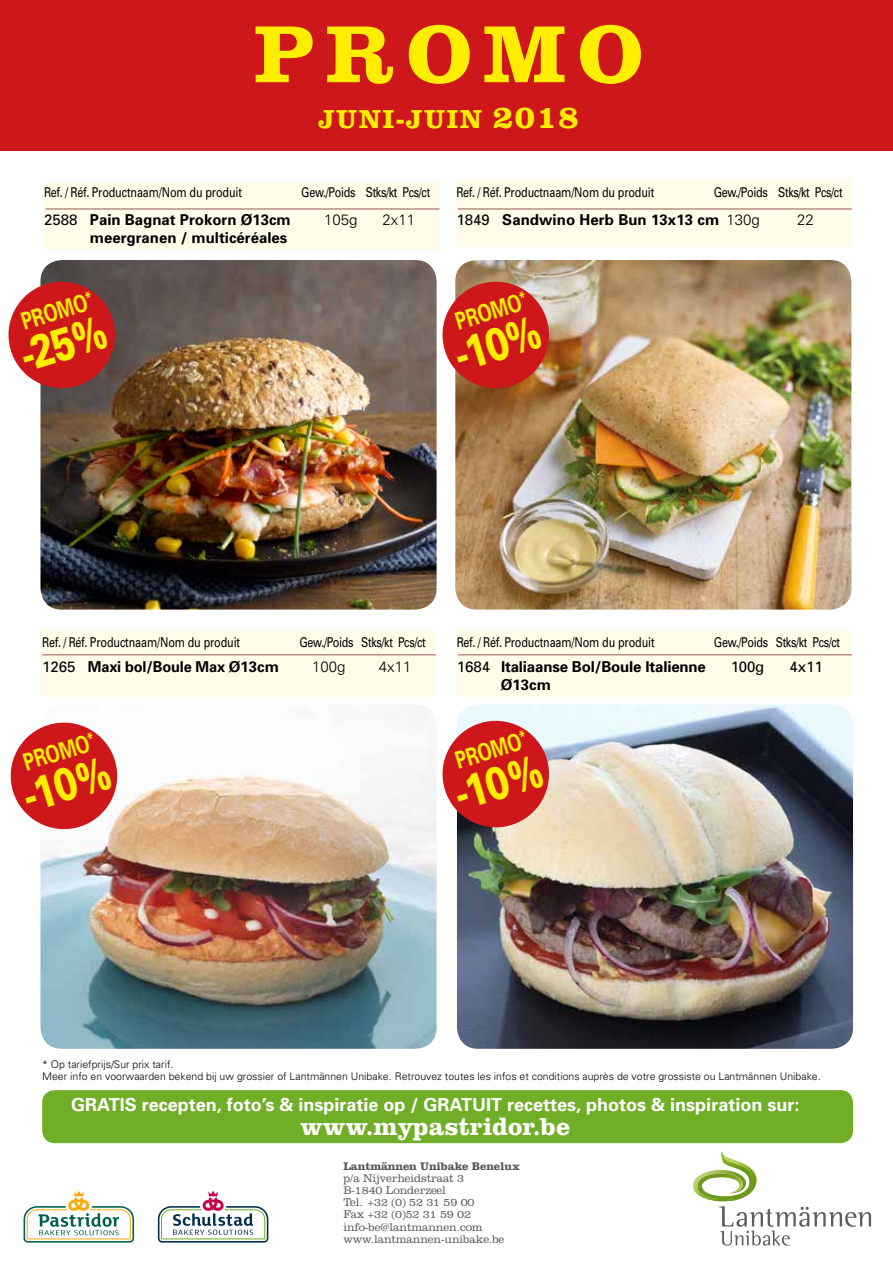
<style>
.page{position:relative;width:893px;height:1263px;background:#fff}
.page>*{position:absolute;margin:0;border:0;box-sizing:border-box;transform-origin:0 0}
.t1{font:700 84px "Clarendon LT Std";letter-spacing:.13em;color:#ffed00}
.t2{font:900 46.5px "Univers";color:#ffed00;scale:.75 1}
.t3{font:700 27px "Clarendon LT Std";letter-spacing:.05em;color:#ffed00}
.t4{font:700 25.5px "Clarendon";color:#fff}
.t5{font:700 24px "Univers";color:#ffed00;scale:.75 1}
.t6{font:700 18px "Univers";color:#fff}
.t7{font:700 15px/18px "Univers";color:#000}
.t8{font:300 15px "Univers";color:#000}
.t9{font:15px "Univers";color:#000}
.t10{font:13.5px "Univers";letter-spacing:-.01em;color:#000;scale:.8 1}
.t11{font:13.5px "Univers";letter-spacing:-.03em;color:#000;scale:.8 1}
.t12{font:300 11.55px/12.1px "Clarendon LT Std";letter-spacing:-.01em;color:#575756}
.t13{font:700 11.55px "Clarendon LT Std";letter-spacing:-.01em;color:#575756}
.t14{font:300 10.5px/12px "Univers";color:#000}
.s1{font-size:33px}
.s2{font-weight:400}
.s3{font-weight:300}
</style>
<div class="page">
<div style="left:43px;top:182px;width:396px;height:68px;background:#fffdea"></div>
<div style="left:455px;top:179px;width:396px;height:68px;background:#fffdea"></div>
<div style="left:40px;top:629px;width:396px;height:68px;background:#fffdea"></div>
<div style="left:456px;top:629px;width:396px;height:68px;background:#fffdea"></div>
<div style="left:0;top:0;width:893px;height:151px;background:#cd171a"></div>
<img style="left:40px;top:260px;width:397px;height:350px">
<img style="left:40px;top:722px;width:397px;height:327px">
<img style="left:457px;top:704px;width:396px;height:345px">
<hr style="left:45px;top:209px;width:394px;height:1px;background:#9b5353">
<div style="left:9px;top:282px;width:106px;height:106px;background:#cd171a;border-radius:50%"></div>
<div style="left:11px;top:723px;width:106px;height:106px;background:#cd171a;border-radius:50%"></div>
<div style="left:442px;top:721px;width:107px;height:106px;background:#cd171a;border-radius:50%"></div>
<img style="left:455px;top:260px;width:396px;height:350px">
<hr style="left:458px;top:209px;width:394px;height:1px;background:#9b5353">
<div style="left:442px;top:282px;width:107px;height:106px;background:#cd171a;border-radius:50%"></div>
<hr style="left:42px;top:655px;width:394px;height:1px;background:#9b5353">
<hr style="left:458px;top:655px;width:394px;height:1px;background:#9b5353">
<svg style="left:693px;top:1151px;width:178px;height:94px"></svg>
<img style="left:698px;top:1189px;width:31px;height:10px">
<svg style="left:23px;top:1190px;width:112px;height:53px"></svg>
<svg style="left:157px;top:1190px;width:112px;height:53px"></svg>
<div style="left:42px;top:1090px;width:811px;height:53px;background:#71ae28;border-radius:13px"></div>
<h1 class="t1" style="left:254px;top:3px;width:391px">PROMO</h1>
<h3 class="t3" style="left:318px;top:102px;width:262px">JUNI-JUIN <span class="s1">2018</span></h3>
<p class="t10" style="left:44px;top:184px;width:249px">Ref. / Réf. Productnaam/Nom du produit</p>
<p class="t11" style="left:301px;top:184px;width:163px">Gew./Poids Stks/kt Pcs/ct</p>
<h3 class="t7" style="left:44px;top:210px;width:248px"><span class="s2">2588</span> Pain Bagnat Prokorn Ø13cm</h3>
<h3 class="t8" style="left:324px;top:211px;width:35px">105g</h3>
<h3 class="t8" style="left:382px;top:211px;width:34px">2x11</h3>
<h3 class="t7" style="left:90px;top:228px;width:199px">meergranen / multicéréales</h3>
<h3 class="t5" style="left:17px;top:307px;width:100px;rotate:-17deg">PROMO<sup>*</sup></h3>
<h2 class="t2" style="left:14px;top:328px;width:119px;rotate:-17deg">-25%</h2>
<p class="t10" style="left:456px;top:184px;width:249px">Ref. / Réf. Productnaam/Nom du produit</p>
<p class="t11" style="left:714px;top:184px;width:163px">Gew./Poids Stks/kt Pcs/ct</p>
<h3 class="t7" style="left:456px;top:210px;width:305px"><span class="s2">1849</span> Sandwino Herb Bun 13x13 cm <span class="s3">130g</span></h3>
<h3 class="t8" style="left:797px;top:211px;width:18px">22</h3>
<h3 class="t5" style="left:451px;top:307px;width:100px;rotate:-17deg">PROMO<sup>*</sup></h3>
<h2 class="t2" style="left:448px;top:328px;width:119px;rotate:-17deg">-10%</h2>
<p class="t10" style="left:42px;top:634px;width:249px">Ref. / Réf. Productnaam/Nom du produit</p>
<p class="t11" style="left:299px;top:634px;width:159px">Gew./Poids Stks/kt Pcs/ct</p>
<h3 class="t7" style="left:42px;top:657px;width:238px"><span class="s2">1265</span> Maxi bol/Boule Max Ø13cm</h3>
<h3 class="t8" style="left:312px;top:658px;width:35px">100g</h3>
<h3 class="t8" style="left:379px;top:658px;width:34px">4x11</h3>
<h3 class="t5" style="left:20px;top:748px;width:100px;rotate:-17deg">PROMO<sup>*</sup></h3>
<h2 class="t2" style="left:16px;top:769px;width:121px;rotate:-17deg">-10%</h2>
<p class="t10" style="left:457px;top:634px;width:249px">Ref. / Réf. Productnaam/Nom du produit</p>
<p class="t11" style="left:714px;top:634px;width:159px">Gew./Poids Stks/kt Pcs/ct</p>
<h3 class="t9" style="left:457px;top:658px;width:35px">1684</h3>
<h3 class="t7" style="left:501px;top:657px;width:207px">Italiaanse Bol/Boule Italienne<br>Ø13cm</h3>
<h3 class="t9" style="left:731px;top:658px;width:35px">100g</h3>
<h3 class="t9" style="left:789px;top:658px;width:35px">4x11</h3>
<h3 class="t5" style="left:451px;top:746px;width:100px;rotate:-17deg">PROMO<sup>*</sup></h3>
<h2 class="t2" style="left:448px;top:767px;width:121px;rotate:-17deg">-10%</h2>
<p class="t14" style="left:42px;top:1058px;width:780px">* Op tariefprijs/Sur prix tarif.<br>Meer info en voorwaarden bekend bij uw grossier of Lantmännen Unibake. Retrouvez toutes les infos et conditions auprès de votre grossiste ou Lantmännen Unibake.</p>
<h3 class="t6" style="left:71px;top:1092px;width:730px">GRATIS recepten, foto’s &amp; inspiratie op / GRATUIT recettes, photos &amp; inspiration sur:</h3>
<h3 class="t4" style="left:300px;top:1111px;width:272px">www.mypastridor.be</h3>
<p class="t13" style="left:343px;top:1159px;width:178px">Lantmännen Unibake Benelux</p>
<p class="t12" style="left:343px;top:1172px;width:162px">p/a Nijverheidstraat 3<br>B-1840 Londerzeel<br>Tel. +32 (0) 52 31 59 00<br>Fax +32 (0)52 31 59 02 info-be@lantmannen.com www.lantmannen-unibake.be</p>
</div>
